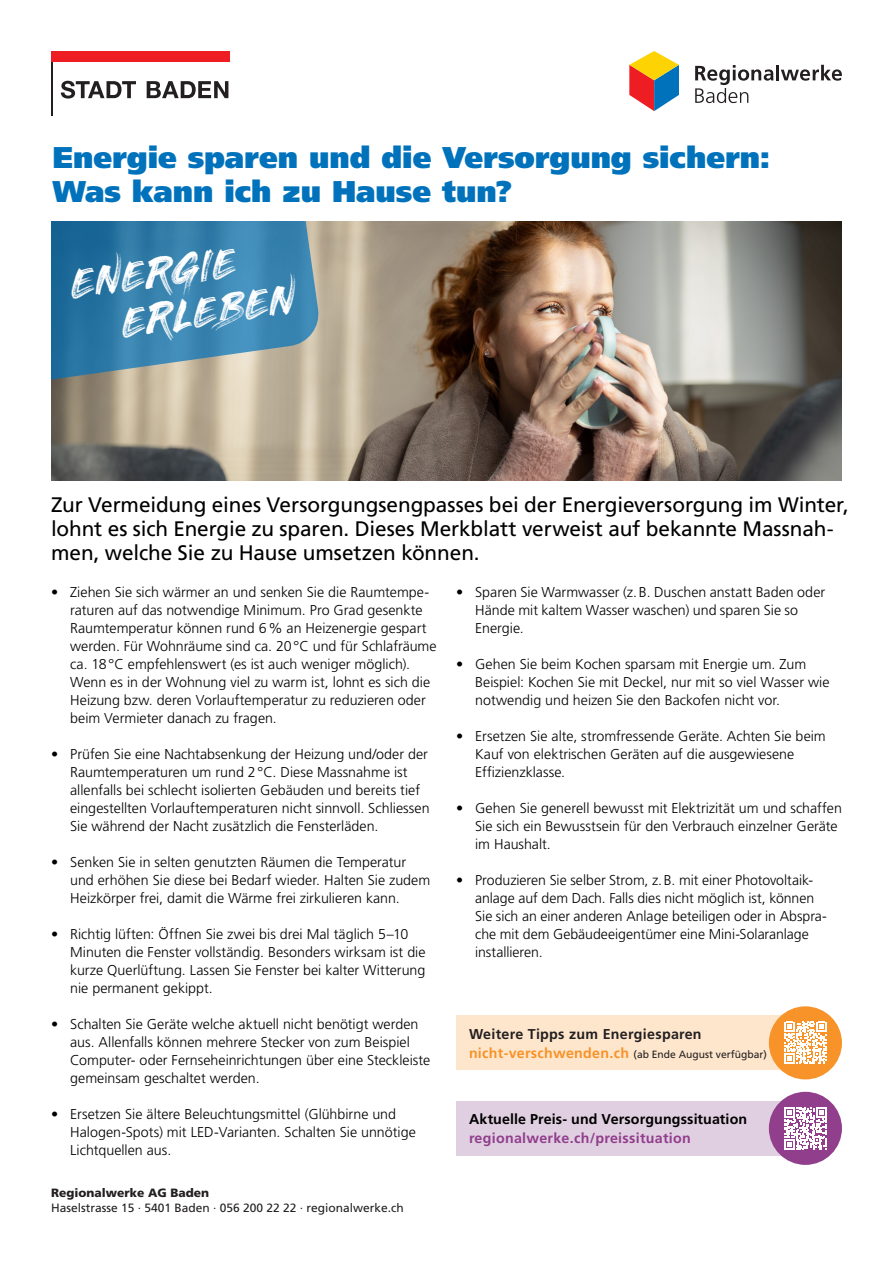
<style>
.page{position:relative;width:893px;height:1263px;background:#fff}
.page>*{position:absolute;margin:0;border:0;box-sizing:border-box;transform-origin:0 0}
.t1{font:42px/45px "pwc versal Regular";color:#fff}
.Titel{font:900 30px/34.5px "Frutiger LT Std";color:#0072bc}
.t2{font:21px/24px "Frutiger LT Std";letter-spacing:-.005em;color:#000}
.t3{font:300 14.25px/18px "Frutiger LT Std";color:#000}
.GT{font:700 14.25px "Frutiger LT Std";letter-spacing:.01em;color:#000}
.Bildlegende_KOMMPAKT{font:700 14.25px "Frutiger LT Std";letter-spacing:.02em;color:#913e8c}
.Grundtext{font:700 14.25px "Frutiger LT Std";letter-spacing:.02em;color:#231f20}
.t4{font:12px "Frutiger LT Std";color:#231f20}
.t5{font:900 12px "Frutiger LT Std";color:#231f20}
.Bildlegende_KOMMPAKT-2{font:10.5px "Frutiger LT Std";color:#231f20}
.s1{font-weight:700;font-size:14.25px;color:#f79328}
</style>
<div class="page">
<img style="left:51px;top:222px;width:791px;height:258px">
<svg style="left:629px;top:51px;width:50px;height:60px"></svg>
<hr style="left:776px;top:65px;width:3px;height:15px;background:#231f20">
<svg style="left:781px;top:65px;width:61px;height:16px"></svg>
<svg style="left:695px;top:65px;width:78px;height:38px"></svg>
<svg style="left:51px;top:222px;width:270px;height:163px;background:#4c88a9"></svg>
<svg style="left:61px;top:81px;width:75px;height:18px"></svg>
<svg style="left:147px;top:81px;width:81px;height:17px"></svg>
<hr style="left:51px;top:61px;width:2px;height:54px;background:#231f20">
<div style="left:51px;top:51px;width:179px;height:10px;background:#ee1d23"></div>
<div style="left:456px;top:1015px;width:357px;height:55px;background:#fee6cc"></div>
<div style="left:769px;top:1006px;width:73px;height:73px;background:#f79328;border-radius:50%"></div>
<svg style="left:784px;top:1021px;width:43px;height:43px"></svg>
<div style="left:456px;top:1101px;width:357px;height:55px;background:#e0cfe1"></div>
<div style="left:769px;top:1092px;width:73px;height:73px;background:#913e8c;border-radius:50%"></div>
<svg style="left:784px;top:1107px;width:43px;height:42px"></svg>
<p class="Titel" style="left:53px;top:140px;width:719px">Energie sparen und die Versorgung sichern:<br>Was kann ich zu Hause tun?</p>
<p class="t1" style="left:112px;top:255px;width:176px;text-indent:-45px;rotate:-8deg">ENERGIE<br>ERLEBEN</p>
<p class="t2" style="left:51px;top:493px;width:799px">Zur Vermeidung eines Versorgungsengpasses bei der Energieversorgung im Winter, lohnt es sich Energie zu sparen. Dieses Merkblatt verweist auf bekannte Massnah&shy;men, welche Sie zu Hause umsetzen können.</p>
<p class="t3" style="left:70px;top:583px;width:368px;text-indent:-19px">• Ziehen Sie sich wärmer an und senken Sie die Raumtempe&shy;raturen auf das notwendige Minimum. Pro Grad gesenkte Raumtemperatur können rund 6% an Heizenergie gespart werden. Für Wohnräume sind ca. 20°C und für Schlafräume ca. 18°C empfehlenswert (es ist auch weniger möglich).<br>Wenn es in der Wohnung viel zu warm ist, lohnt es sich die Heizung bzw. deren Vorlauftemperatur zu reduzieren oder beim Vermieter danach zu fragen.</p>
<p class="t3" style="left:70px;top:745px;width:361px;text-indent:-19px">• Prüfen Sie eine Nachtabsenkung der Heizung und/oder der Raumtemperaturen um rund 2°C. Diese Massnahme ist allenfalls bei schlecht isolierten Gebäuden und bereits tief eingestellten Vorlauftemperaturen nicht sinnvoll. Schliessen Sie während der Nacht zusätzlich die Fensterläden.</p>
<p class="t3" style="left:70px;top:853px;width:362px;text-indent:-19px">• Senken Sie in selten genutzten Räumen die Temperatur und erhöhen Sie diese bei Bedarf wieder. Halten Sie zudem<br>Heizkörper frei, damit die Wärme frei zirkulieren kann.</p>
<p class="t3" style="left:70px;top:925px;width:357px;text-indent:-19px">• Richtig lüften: Öffnen Sie zwei bis drei Mal täglich 5–10<br>Minuten die Fenster vollständig. Besonders wirksam ist die kurze Querlüftung. Lassen Sie Fenster bei kalter Witterung nie permanent gekippt.</p>
<p class="t3" style="left:70px;top:1015px;width:362px;text-indent:-19px">• Schalten Sie Geräte welche aktuell nicht benötigt werden aus. Allenfalls können mehrere Stecker von zum Beispiel Computer- oder Fernseheinrichtungen über eine Steckleiste gemeinsam geschaltet werden.</p>
<p class="t3" style="left:70px;top:1105px;width:347px;text-indent:-19px">• Ersetzen Sie ältere Beleuchtungsmittel (Glühbirne und<br>Halogen-Spots) mit LED-Varianten. Schalten Sie unnötige<br>Lichtquellen aus.</p>
<p class="t5" style="left:51px;top:1185px;width:160px">Regionalwerke AG Baden</p>
<p class="t4" style="left:51px;top:1201px;width:354px">Haselstrasse 15 · 5401 Baden · 056 200 22 22 · regionalwerke.ch</p>
<p class="t3" style="left:475px;top:583px;width:352px;text-indent:-19px">• Sparen Sie Warmwasser (z.B. Duschen anstatt Baden oder<br>Hände mit kaltem Wasser waschen) und sparen Sie so<br>Energie.</p>
<p class="t3" style="left:475px;top:655px;width:356px;text-indent:-19px">• Gehen Sie beim Kochen sparsam mit Energie um. Zum<br>Beispiel: Kochen Sie mit Deckel, nur mit so viel Wasser wie notwendig und heizen Sie den Backofen nicht vor.</p>
<p class="t3" style="left:475px;top:727px;width:352px;text-indent:-19px">• Ersetzen Sie alte, stromfressende Geräte. Achten Sie beim<br>Kauf von elektrischen Geräten auf die ausgewiesene<br>Effizienzklasse.</p>
<p class="t3" style="left:475px;top:799px;width:368px;text-indent:-19px">• Gehen Sie generell bewusst mit Elektrizität um und schaffen<br>Sie sich ein Bewusstsein für den Verbrauch einzelner Geräte im Haushalt.</p>
<p class="t3" style="left:475px;top:871px;width:353px;text-indent:-19px">• Produzieren Sie selber Strom, z.B. mit einer Photovoltaik&shy;anlage auf dem Dach. Falls dies nicht möglich ist, können Sie sich an einer anderen Anlage beteiligen oder in Abspra&shy;che mit dem Gebäudeeigentümer eine Mini-Solaranlage installieren.</p>
<p class="Grundtext" style="left:469px;top:1025px;width:234px">Weitere Tipps zum Energiesparen</p>
<p class="Bildlegende_KOMMPAKT-2" style="left:469px;top:1048px;width:299px"><span class="s1">nicht-verschwenden.ch</span> (ab Ende August verfügbar)</p>
<p class="GT" style="left:469px;top:1111px;width:280px">Aktuelle Preis- und Versorgungssituation</p>
<p class="Bildlegende_KOMMPAKT" style="left:469px;top:1130px;width:223px">regionalwerke.ch/preissituation</p>
</div>
